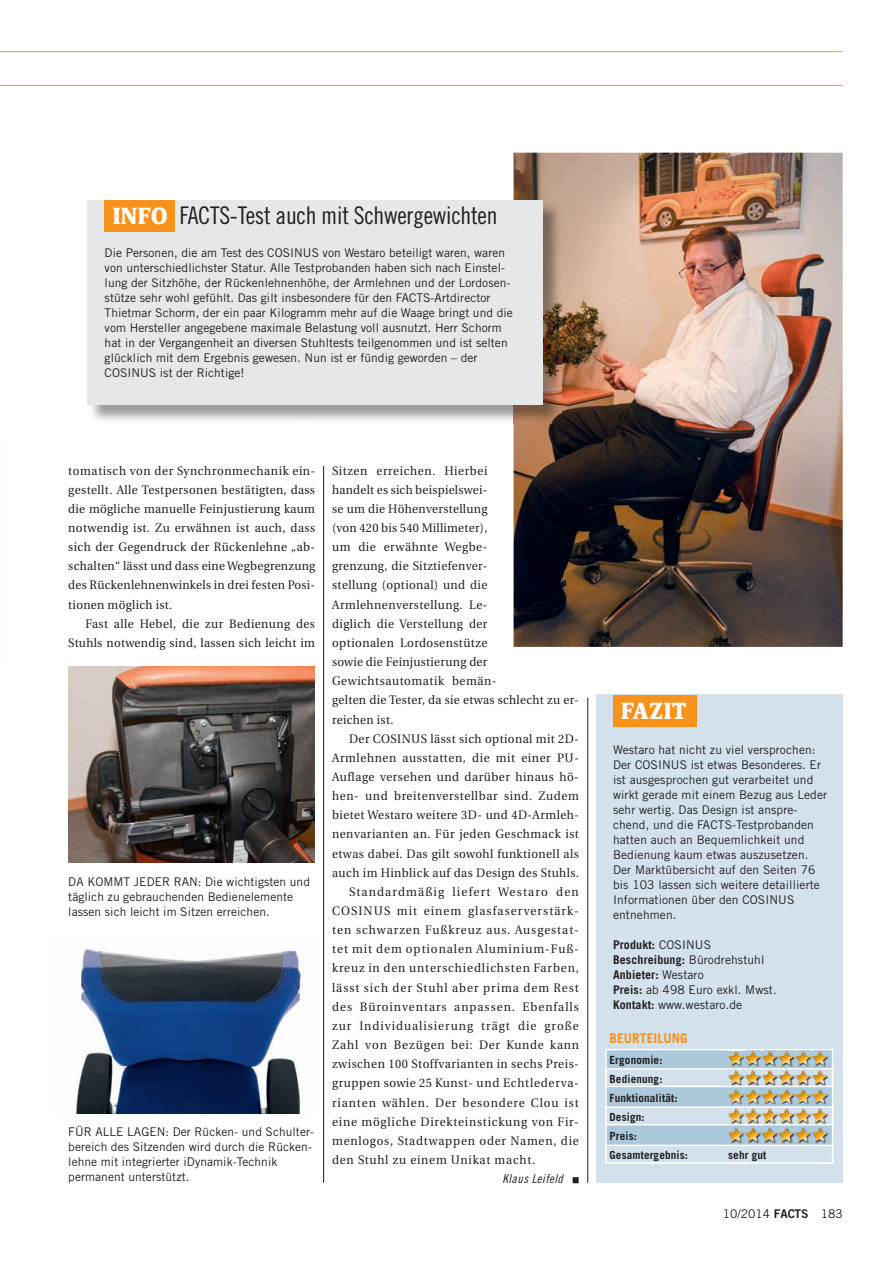
<style>
.page{position:relative;width:894px;height:1264px;background:#fff}
.page>*{position:absolute;margin:0;border:0;box-sizing:border-box;transform-origin:0 0}
.t1{font:24.3px "Trade Gothic Cond Eighteen";letter-spacing:-.01em;color:#231f20}
.t2{font:800 24.3px "Zine Serif Dis";letter-spacing:.035em;color:#fff}
.t3{font:700 13.5px "Trade Gothic";letter-spacing:.005em;color:#f7931d}
.t4{font:12.3px/19.2px "Utopia";letter-spacing:.045em;color:#231f20;text-align:justify;scale:.95 1}
.t5{font:12.3px "Utopia";letter-spacing:.08em;color:#231f20;scale:.95 1}
.t6{font:12.3px "Utopia";letter-spacing:.065em;color:#231f20;scale:.95 1}
.t7{font:12.3px/19.2px "Utopia";letter-spacing:.025em;color:#231f20;text-align:right;scale:.95 1}
.t8{font:12.3px "Utopia";letter-spacing:.075em;color:#231f20;scale:.95 1}
.t9{font:12.3px "Utopia";letter-spacing:.085em;color:#231f20;scale:.95 1}
.t10{font:12.3px "Utopia";letter-spacing:.09em;color:#231f20;scale:.95 1}
.t11{font:12.3px "Utopia";letter-spacing:.1em;color:#231f20;scale:.95 1}
.t12{font:12.3px "Trade Gothic Cond Eighteen Obl";letter-spacing:.035em;color:#231f20}
.t13{font:12px/15px "Trade Gothic";letter-spacing:.005em;color:#231f20}
.t14{font:700 11.25px/19.2px "Trade Gothic";letter-spacing:.01em;color:#231f20}
.s1{font-family:"Zine Serif Dis";font-weight:800;color:#fff}
.s2{font-weight:700}
.s3{font-family:"Trade Gothic Bold Two"}
</style>
<div class="page">
<hr style="left:0;top:51px;width:842px;height:1px;background:#f7931d">
<hr style="left:0;top:85px;width:842px;height:1px;background:#f7931d">
<div style="left:596px;top:694px;width:246px;height:488px;background:#d2e1eb"></div>
<div style="left:613px;top:694px;width:83px;height:32px;background:#f7931d"></div>
<svg style="left:605px;top:1049px;width:228px;height:114px"></svg>
<hr style="left:323px;top:466px;width:1px;height:716px;background:#231f20">
<img style="left:69px;top:666px;width:246px;height:196px">
<img style="left:75px;top:948px;width:229px;height:165px">
<img style="left:513px;top:153px;width:329px;height:494px">
<img style="left:89px;top:202px;width:472px;height:221px">
<div style="left:88px;top:200px;width:454px;height:204px;background:#e6e7e9"></div>
<div style="left:105px;top:200px;width:70px;height:32px;background:#f7931d"></div>
<hr style="left:587px;top:698px;width:1px;height:484px;background:#231f20">
<h1 class="t1" style="left:113px;top:201px;width:386px"><span class="s1">INFO</span> FACTS-Test auch mit Schwergewichten</h1>
<p class="t13" style="left:105px;top:245px;width:409px">Die Personen, die am Test des COSINUS von Westaro beteiligt waren, waren von unterschiedlichster Statur. Alle Testprobanden haben sich nach Einstel&shy;lung der Sitzhöhe, der Rückenlehnenhöhe, der Armlehnen und der Lordosen&shy;stütze sehr wohl gefühlt. Das gilt insbesondere für den FACTS-Artdirector Thietmar Schorm, der ein paar Kilogramm mehr auf die Waage bringt und die vom Hersteller angegebene maximale Belastung voll ausnutzt. Herr Schorm hat in der Vergangenheit an diversen Stuhltests teilgenommen und ist selten glücklich mit dem Ergebnis gewesen. Nun ist er fündig geworden – der COSINUS ist der Richtige!</p>
<p class="t4" style="left:68px;top:461px;width:261px">tomatisch von der Synchronmechanik ein&shy;gestellt. Alle Testpersonen bestätigten, dass die mögliche manuelle Feinjustierung kaum notwendig ist. Zu erwähnen ist auch, dass sich der Gegendruck der Rückenlehne „ab&shy;schalten“ lässt und dass eine Wegbegrenzung des Rückenlehnenwinkels in drei festen Posi&shy;tionen möglich ist.</p>
<p class="t7" style="left:68px;top:614px;width:261px">Fast alle Hebel, die zur Bedienung des<br>Stuhls notwendig sind, lassen sich leicht im</p>
<p class="t13" style="left:68px;top:873px;width:243px">DA KOMMT JEDER RAN: Die wichtigsten und täglich zu gebrauchenden Bedienelemente lassen sich leicht im Sitzen erreichen.</p>
<p class="t13" style="left:68px;top:1123px;width:247px">FÜR ALLE LAGEN: Der Rücken- und Schulter&shy;bereich des Sitzenden wird durch die Rücken&shy;lehne mit integrierter iDynamik-Technik permanent unterstützt.</p>
<p class="t4" style="left:332px;top:461px;width:261px;text-align:left">Sitzen erreichen. Hierbei<br>handelt es sich beispielswei-<br>se um die Höhenverstellung<br>(von 420 bis 540 Millimeter),<br>um die erwähnte Wegbe-<br>grenzung, die Sitztiefenver-<br>stellung (optional) und die<br>Armlehnenverstellung. Le-<br>diglich die Verstellung der<br>optionalen Lordosenstütze<br>sowie die Feinjustierung der<br>Gewichtsautomatik bemän-<br>gelten die Tester, da sie etwas schlecht zu er&shy;reichen ist.</p>
<p class="t4" style="left:349px;top:729px;width:243px">Der COSINUS lässt sich optional mit 2D-</p>
<p class="t4" style="left:332px;top:748px;width:261px">Armlehnen ausstatten, die mit einer PU-</p>
<p class="t4" style="left:332px;top:767px;width:261px">Auflage versehen und darüber hinaus hö-</p>
<p class="t4" style="left:332px;top:786px;width:261px">hen- und breitenverstellbar sind. Zudem</p>
<p class="t4" style="left:332px;top:805px;width:261px">bietet Westaro weitere 3D- und 4D-Armleh-</p>
<p class="t4" style="left:332px;top:824px;width:261px">nenvarianten an. Für jeden Geschmack ist</p>
<p class="t4" style="left:332px;top:844px;width:261px">etwas dabei. Das gilt sowohl funktionell als</p>
<p class="t4" style="left:332px;top:863px;width:261px">auch im Hinblick auf das Design des Stuhls.</p>
<p class="t11" style="left:349px;top:884px;width:243px">Standardmäßig liefert Westaro den</p>
<p class="t10" style="left:332px;top:904px;width:261px">COSINUS mit einem glasfaserverstärk-</p>
<p class="t5" style="left:332px;top:923px;width:261px">ten schwarzen Fußkreuz aus. Ausgestat-</p>
<p class="t5" style="left:332px;top:942px;width:261px">tet mit dem optionalen Aluminium-Fuß-</p>
<p class="t8" style="left:332px;top:961px;width:261px">kreuz in den unterschiedlichsten Farben,</p>
<p class="t5" style="left:332px;top:980px;width:261px">lässt sich der Stuhl aber prima dem Rest</p>
<p class="t5" style="left:332px;top:999px;width:261px">des Büroinventars anpassen. Ebenfalls</p>
<p class="t9" style="left:332px;top:1018px;width:261px">zur Individualisierung trägt die große</p>
<p class="t4" style="left:332px;top:1035px;width:261px">Zahl von Bezügen bei: Der Kunde kann</p>
<p class="t4" style="left:332px;top:1054px;width:261px">zwischen 100 Stoffvarianten in sechs Preis-</p>
<p class="t4" style="left:332px;top:1073px;width:261px">gruppen sowie 25 Kunst- und Echtlederva-</p>
<p class="t8" style="left:332px;top:1095px;width:261px">rianten wählen. Der besondere Clou ist</p>
<p class="t6" style="left:332px;top:1114px;width:261px">eine mögliche Direkteinstickung von Fir-</p>
<p class="t6" style="left:332px;top:1133px;width:261px">menlogos, Stadtwappen oder Namen, die</p>
<p class="t6" style="left:332px;top:1152px;width:215px">den Stuhl zu einem Unikat macht.</p>
<p class="t12" style="left:502px;top:1171px;width:62px">Klaus Leifeld</p>
<h1 class="t2" style="left:621px;top:698px;width:66px">FAZIT</h1>
<p class="t13" style="left:613px;top:741px;width:215px">Westaro hat nicht zu viel versprochen:<br>Der COSINUS ist etwas Besonderes. Er ist ausgesprochen gut verarbeitet und wirkt gerade mit einem Bezug aus Leder sehr wertig. Das Design ist anspre&shy;chend, und die FACTS-Testprobanden hatten auch an Bequemlichkeit und Bedienung kaum etwas auszusetzen.<br>Der Marktübersicht auf den Seiten 76 bis 103 lassen sich weitere detaillierte Informationen über den COSINUS entnehmen.</p>
<p class="t13" style="left:613px;top:936px;width:165px"><span class="s2">Produkt:</span> COSINUS<br><span class="s2">Beschreibung:</span> Bürodrehstuhl<br><span class="s2">Anbieter:</span> Westaro<br><span class="s2">Preis:</span> ab 498 Euro exkl. Mwst.<br><span class="s2">Kontakt:</span> www.westaro.de</p>
<p class="t3" style="left:609px;top:1029px;width:79px">BeURTeILUNG</p>
<p class="t14" style="left:609px;top:1049px;width:80px">ergonomie:<br>Bedienung:<br>Funktionalität:<br>Design:<br>Preis:<br>Gesamtergebnis:</p>
<p class="t14" style="left:728px;top:1145px;width:40px">sehr gut</p>
<p class="t13" style="left:722px;top:1206px;width:121px">10/2014 <span class="s3">FACTS</span> 183</p>
</div>
